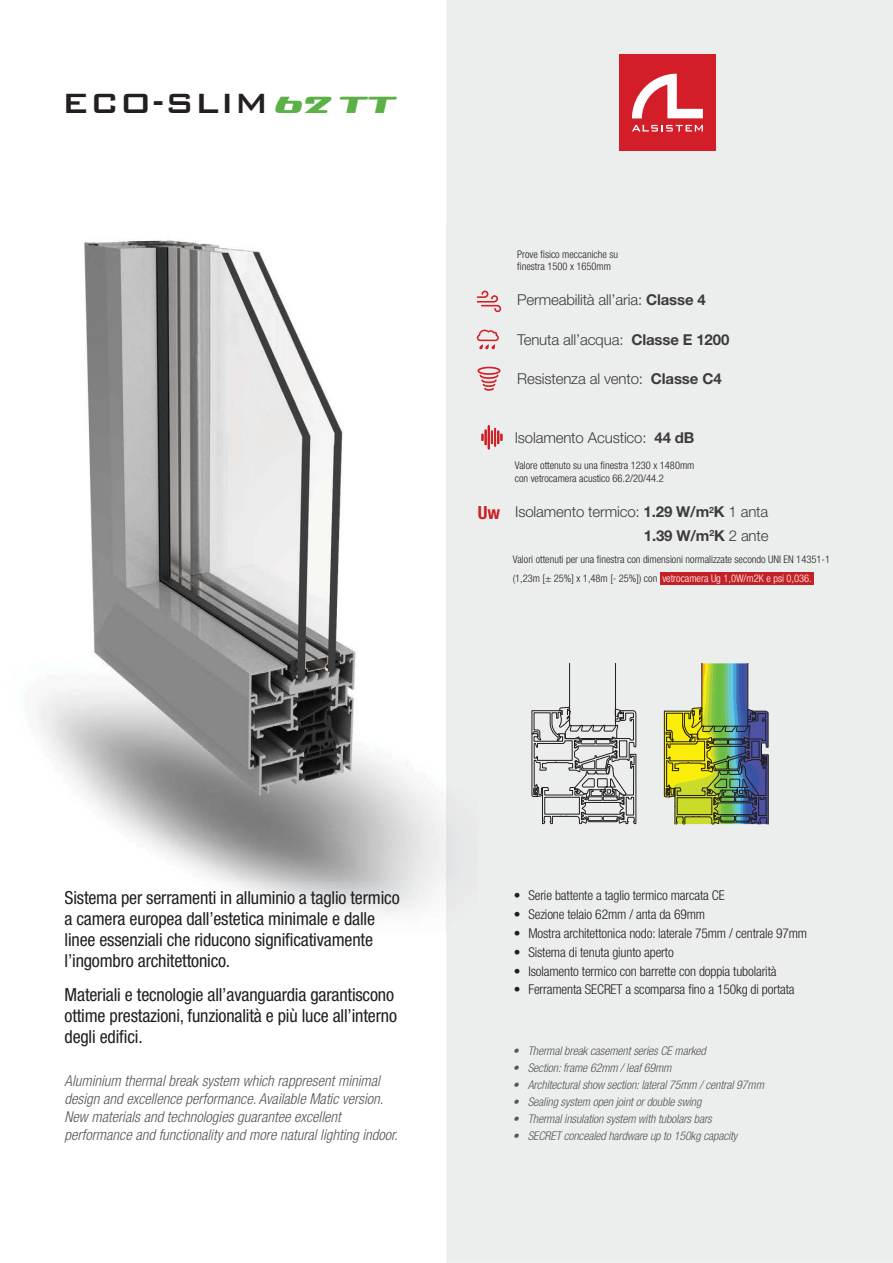
<style>
.page{position:relative;width:893px;height:1263px;background:#fff}
.page>*{position:absolute;margin:0;border:0;box-sizing:border-box;transform-origin:0 0}
.t1{font:500 37.2px "Bank Gothic BT";color:#231f20}
.t2{font:condensed 18px/21px "Helvetica Neue LT Std";letter-spacing:-.01em;color:#231f20}
.t3{font:700 condensed 18px "Helvetica Neue LT Std";color:#cb2026}
.t4{font:italic 300 condensed 15px/18px "Helvetica Neue LT Std";color:#585756}
.t5{font:300 15px/23.5px "Helvetica Neue LT Std";letter-spacing:-.01em;color:#3c3c3b;text-align:right}
.t6{font:300 condensed 13.5px "Helvetica Neue LT Std";letter-spacing:-.01em;color:#231f20}
.t7{font:italic 300 condensed 12px "Helvetica Neue LT Std";letter-spacing:-.01em;color:#575756}
.t8{font:300 condensed 10.5px/12.6px "Helvetica Neue LT Std";color:#231f20}
.s1{font-family:"Nationalyze ALP";font-weight:400;font-size:25.65px;color:#5bb046}
.s2{font-weight:700}
.s3{color:#fff}
</style>
<div class="page">
<div style="left:446px;top:0;width:447px;height:1263px;background:#eceded"></div>
<div style="left:478px;top:506px;width:22px;height:13px;background:#eceded"></div>
<div style="left:619px;top:54px;width:97px;height:97px;background:#d31e29"></div>
<svg style="left:632px;top:125px;width:71px;height:7px"></svg>
<svg style="left:632px;top:74px;width:71px;height:44px"></svg>
<div style="left:660px;top:573px;width:153px;height:12px;background:#c52026"></div>
<svg style="left:664px;top:663px;width:104px;height:161px;background:#91a46c"></svg>
<hr style="left:569px;top:663px;width:1px;height:63px;background:#231f20">
<hr style="left:615px;top:663px;width:1px;height:63px;background:#231f20">
<svg style="left:531px;top:707px;width:105px;height:129px;background:#bebebe"></svg>
<svg style="left:482px;top:426px;width:20px;height:23px"></svg>
<img style="left:38px;top:223px;width:440px;height:709px">
<img style="left:65px;top:891px;width:335px;height:16px">
<img style="left:65px;top:912px;width:310px;height:16px">
<svg style="left:477px;top:291px;width:24px;height:21px"></svg>
<svg style="left:476px;top:329px;width:24px;height:22px"></svg>
<svg style="left:477px;top:367px;width:23px;height:24px"></svg>
<h1 class="t1" style="left:62px;top:87px;width:337px">ECO-SLIM <span class="s1">62 TT</span></h1>
<p class="t8" style="left:517px;top:249px;width:103px">Prove fisico meccaniche su finestra 1500 x 1650mm</p>
<p class="t5" style="left:517px;top:288px;width:190px">Permeabilità all’aria: <span class="s2">Classe 4</span></p>
<p class="t5" style="left:517px;top:328px;width:214px">Tenuta all’acqua: <span class="s2">Classe E 1200</span></p>
<p class="t5" style="left:517px;top:367px;width:206px">Resistenza al vento: <span class="s2">Classe C4</span></p>
<p class="t3" style="left:478px;top:502px;width:24px">Uw</p>
<p class="t5" style="left:515px;top:426px;width:181px">Isolamento Acustico: <span class="s2">44 dB</span></p>
<p class="t8" style="left:515px;top:460px;width:181px">Valore ottenuto su una finestra 1230 x 1480mm con vetrocamera acustico 66.2/20/44.2</p>
<p class="t5" style="left:515px;top:501px;width:255px">Isolamento termico: <span class="s2">1.29 W/m</span><sup>2</sup><span class="s2">K</span> 1 anta<br><span class="s2">1.39 W/m</span><sup>2</sup><span class="s2">K</span> 2 ante</p>
<p class="t8" style="left:513px;top:551px;width:319px;line-height:18.9px">Valori ottenuti per una finestra con dimensioni normalizzate secondo UNI EN 14351-1 (1,23m [± 25%] x 1,48m [- 25%]) con <span class="s3">vetrocamera Ug 1,0W/m2K e psi 0,036.</span></p>
<p class="t2" style="left:65px;top:888px;width:337px">Sistema per serramenti in alluminio a taglio termico a camera europea dall’estetica minimale e dalle</p>
<p class="t2" style="left:65px;top:930px;width:310px">linee essenziali che riducono significativamente l’ingombro architettonico.</p>
<p class="t2" style="left:65px;top:985px;width:334px">Materiali e tecnologie all’avanguardia garantiscono ottime prestazioni, funzionalità e più luce all’interno degli edifici.</p>
<p class="t4" style="left:65px;top:1073px;width:335px">Aluminium thermal break system which rappresent minimal design and excellence performance. Available Matic version.<br>New materials and technologies guarantee excellent performance and functionality and more natural lighting indoor.</p>
<p class="t6" style="left:514px;top:891px;width:212px">• Serie battente a taglio termico marcata CE</p>
<p class="t6" style="left:514px;top:910px;width:193px">• Sezione telaio 62mm / anta da 69mm</p>
<p class="t6" style="left:514px;top:928px;width:295px">• Mostra architettonica nodo: laterale 75mm / centrale 97mm</p>
<p class="t6" style="left:514px;top:947px;width:161px">• Sistema di tenuta giunto aperto</p>
<p class="t6" style="left:514px;top:966px;width:264px">• Isolamento termico con barrette con doppia tubolarità</p>
<p class="t6" style="left:514px;top:985px;width:282px">• Ferramenta SECRET a scomparsa fino a 150kg di portata</p>
<p class="t7" style="left:513px;top:1047px;width:195px">• Thermal break casement series CE marked</p>
<p class="t7" style="left:513px;top:1064px;width:160px">• Section: frame 62mm / leaf 69mm</p>
<p class="t7" style="left:513px;top:1081px;width:253px">• Architectural show section: lateral 75mm / central 97mm</p>
<p class="t7" style="left:513px;top:1098px;width:190px">• Sealing system open joint or double swing</p>
<p class="t7" style="left:513px;top:1115px;width:201px">• Thermal insulation system with tubolars bars</p>
<p class="t7" style="left:513px;top:1132px;width:226px">• SECRET concealed hardware up to 150kg capacity</p>
</div>
